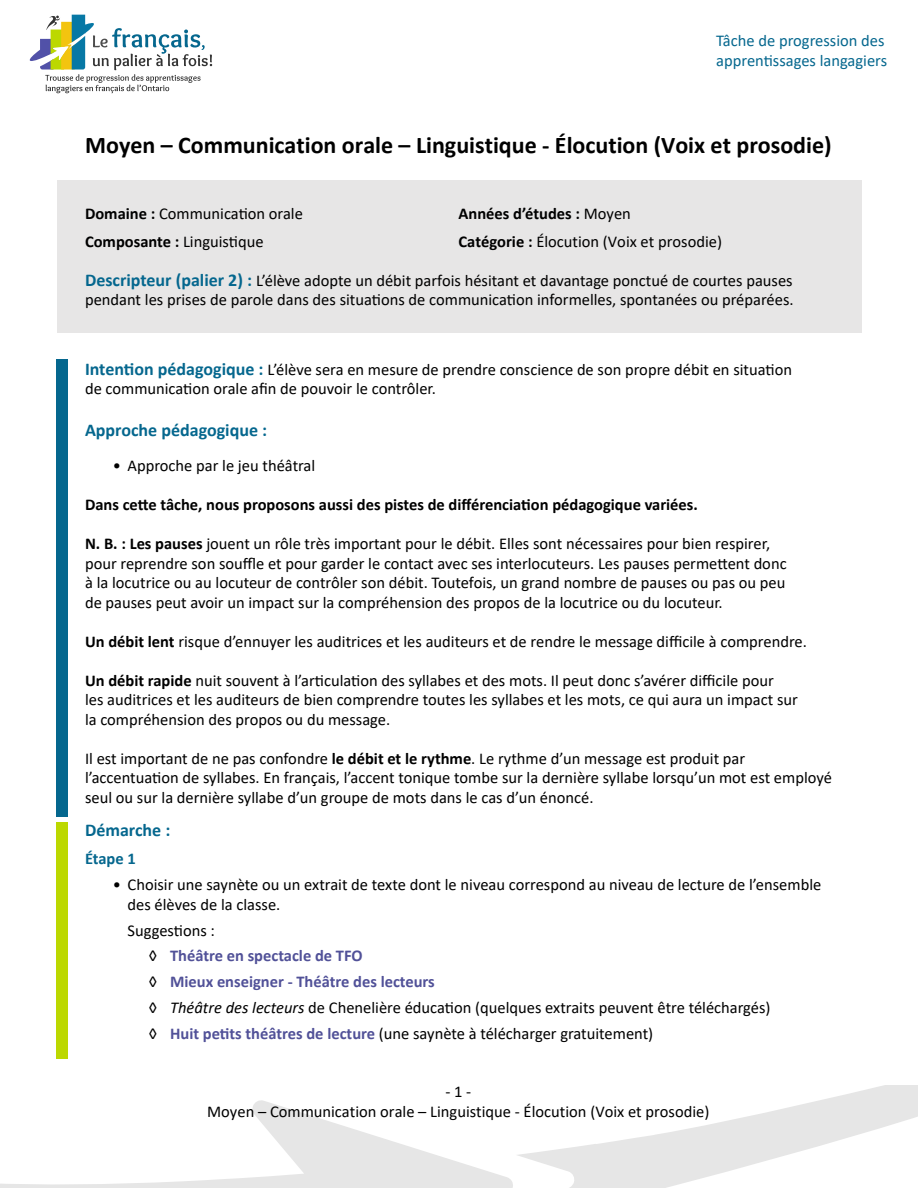
<style>
.page{position:relative;width:918px;height:1188px;background:#fff}
.page>*{position:absolute;margin:0;border:0;box-sizing:border-box;transform-origin:0 0}
.Titre_principal_-_H1{font:700 24px "Calibri";color:#000}
.Titre_2_-_bleu{font:700 18px "Calibri";color:#05678e}
.Texte_courant{font:16.5px/19.5px "Calibri";color:#000}
.Titre_2_-_bleu-2{font:16.5px/19.5px "Calibri";color:#000}
.Puce_2_-_exemple_dia{font:16.5px "Calibri";color:#000}
.Puce_1{font:16.5px/19.5px "Calibri";color:#000}
.Sous-titre_encadré{font:16.5px/28px "Calibri";color:#000}
.Texte_courant-2{font:700 16.5px "Calibri";color:#000}
.Puce_2_-_exemple_dia-2{font:700 16.5px "Calibri";color:#515198}
.t1{font:16.5px/19.5px "Calibri";color:#05678e}
.Puce_1_-_sans_bullet{font:16.5px "Calibri";color:#000}
.Titre_3_-bleu{font:700 16.5px "Calibri";letter-spacing:-.005em;color:#05678e}
.s1{font-weight:700}
.s2{font-weight:700;font-size:18px;color:#05678e}
.s3{font-weight:400;color:#000}
.s4{font-style:italic}
.s5{font-weight:700;color:#515198}
</style>
<div class="page">
<svg style="left:0;top:1100px;width:511px;height:88px"></svg>
<svg style="left:511px;top:1085px;width:407px;height:103px"></svg>
<svg style="left:30px;top:15px;width:182px;height:78px"></svg>
<div style="left:56px;top:823px;width:12px;height:236px;background:#bcd800"></div>
<div style="left:56px;top:359px;width:12px;height:458px;background:#05678e"></div>
<div style="left:57px;top:180px;width:804px;height:152px;background:#e7e6e6"></div>
<p class="t1" style="left:716px;top:31px;width:172px">Tâche de progression des apprentissages langagiers</p>
<h1 class="Titre_principal_-_H1" style="left:85px;top:128px;width:748px">Moyen – Communication orale – Linguistique - Élocution (Voix et prosodie)</h1>
<p class="Sous-titre_encadré" style="left:459px;top:199px;width:265px"><span class="s1">Années d’études :</span> Moyen<br><span class="s1">Catégorie :</span> Élocution (Voix et prosodie)</p>
<h2 class="Titre_2_-_bleu-2" style="left:85px;top:270px;width:710px"><span class="s2">Descripteur (palier 2) :</span> L’élève adopte un débit parfois hésitant et davantage ponctué de courtes pauses pendant les prises de parole dans des situations de communication informelles, spontanées ou préparées.</h2>
<p class="Sous-titre_encadré" style="left:85px;top:199px;width:219px"><span class="s1">Domaine :</span> Communication orale</p>
<p class="Sous-titre_encadré" style="left:85px;top:227px;width:180px"><span class="s1">Composante :</span> Linguistique</p>
<h2 class="Titre_2_-_bleu-2" style="left:85px;top:359px;width:709px"><span class="s2">Intention pédagogique :</span> L’élève sera en mesure de prendre conscience de son propre débit en situation de communication orale afin de pouvoir le contrôler.</h2>
<h2 class="Titre_2_-_bleu" style="left:85px;top:418px;width:184px">Approche pédagogique :</h2>
<p class="Puce_1" style="left:113px;top:456px;width:204px">• Approche par le jeu théâtral</p>
<p class="Texte_courant-2" style="left:85px;top:493px;width:614px">Dans cette tâche, nous proposons aussi des pistes de différenciation pédagogique variées.</p>
<p class="Texte_courant" style="left:85px;top:534px;width:703px"><span class="s1">N. B. : Les pauses</span> jouent un rôle très important pour le débit. Elles sont nécessaires pour bien respirer, pour reprendre son souffle et pour garder le contact avec ses interlocuteurs. Les pauses permettent donc à la locutrice ou au locuteur de contrôler son débit. Toutefois, un grand nombre de pauses ou pas ou peu de pauses peut avoir un impact sur la compréhension des propos de la locutrice ou du locuteur.</p>
<p class="Texte_courant" style="left:85px;top:631px;width:723px"><span class="s1">Un débit lent</span> risque d’ennuyer les auditrices et les auditeurs et de rendre le message difficile à comprendre.</p>
<p class="Texte_courant" style="left:85px;top:670px;width:714px"><span class="s1">Un débit rapide</span> nuit souvent à l’articulation des syllabes et des mots. Il peut donc s’avérer difficile pour<br>les auditrices et les auditeurs de bien comprendre toutes les syllabes et les mots, ce qui aura un impact sur la compréhension des propos ou du message.</p>
<p class="Texte_courant" style="left:85px;top:748px;width:748px">Il est important de ne pas confondre <span class="s1">le débit et le rythme</span>. Le rythme d’un message est produit par l’accentuation de syllabes. En français, l’accent tonique tombe sur la dernière syllabe lorsqu’un mot est employé seul ou sur la dernière syllabe d’un groupe de mots dans le cas d’un énoncé.</p>
<h2 class="Titre_2_-_bleu" style="left:85px;top:817px;width:87px">Démarche :</h2>
<h3 class="Titre_3_-bleu" style="left:85px;top:847px;width:52px">Étape 1</h3>
<p class="Puce_1" style="left:128px;top:875px;width:695px;text-indent:-15px">• Choisir une saynète ou un extrait de texte dont le niveau correspond au niveau de lecture de l’ensemble des élèves de la classe.</p>
<p class="Puce_1_-_sans_bullet" style="left:128px;top:919px;width:89px">Suggestions :</p>
<p class="Puce_2_-_exemple_dia-2" style="left:149px;top:944px;width:215px"><span class="s3">◊</span> Théâtre en spectacle de TFO</p>
<p class="Puce_2_-_exemple_dia-2" style="left:149px;top:970px;width:288px"><span class="s3">◊</span> Mieux enseigner - Théâtre des lecteurs</p>
<p class="Puce_2_-_exemple_dia" style="left:149px;top:996px;width:623px">◊ <span class="s4">Théâtre des lecteurs</span> de Chenelière éducation (quelques extraits peuvent être téléchargés)</p>
<p class="Puce_2_-_exemple_dia" style="left:149px;top:1022px;width:506px">◊ <span class="s5">Huit petits théâtres de lecture</span> (une saynète à télécharger gratuitement)</p>
<p class="Texte_courant" style="left:207px;top:1082px;width:504px;text-align:center">-1 -<br>Moyen – Communication orale – Linguistique - Élocution (Voix et prosodie)</p>
</div>
